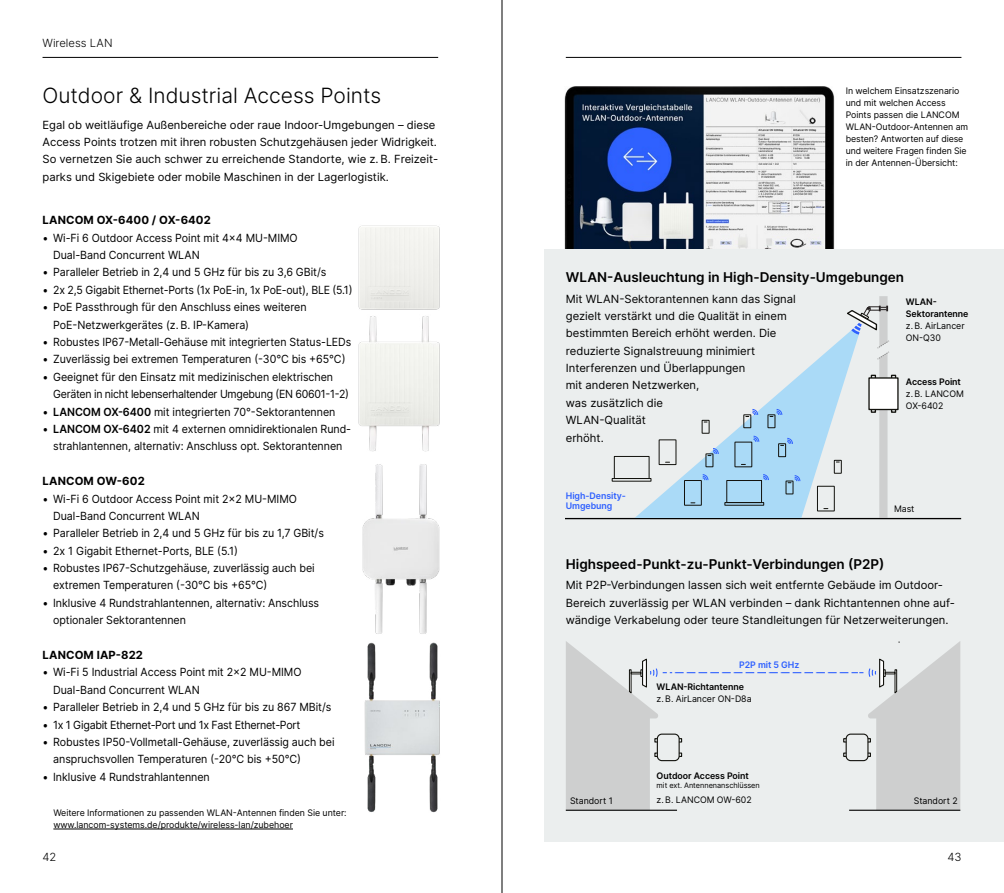
<style>
.page{position:relative;width:1004px;height:893px;background:#fff}
.page>*{position:absolute;margin:0;border:0;box-sizing:border-box;transform-origin:0 0}
.t1{font:300 21px "Inter";color:#000}
.t2{font:600 13.5px "Inter";color:#000}
.t3{font:11.25px/17.4px "Inter";letter-spacing:-.005em;color:#000;scale:.95 1}
.t4{font:11.25px/17.4px "Inter";letter-spacing:-.005em;color:#000}
.t5{font:11.25px "Inter";letter-spacing:-.005em;color:#000;scale:.94 1}
.t6{font:700 11.25px "Inter";letter-spacing:.01em;color:#000}
.t7{font:11.25px "Inter";letter-spacing:-.03em;color:#000;scale:.95 1}
.t8{font:300 11.25px "Inter";color:#000}
.t9{font:9px/12px "Inter";letter-spacing:-.005em;color:#000}
.t10{font:600 9px/12px "Inter";letter-spacing:-.005em;color:#000}
.t11{font:600 9px/10.5px "Inter";letter-spacing:-.005em;color:#2e60ff}
.t12{font:7.5px "Inter";letter-spacing:-.005em;color:#000}
.s1{font-weight:600}
</style>
<div class="page">
<img style="left:564px;top:86px;width:271px;height:163px">
<div style="left:544px;top:249px;width:459px;height:593px;background:#ebeeee"></div>
<img style="left:358px;top:225px;width:82px;height:85px">
<img style="left:358px;top:316px;width:82px;height:136px">
<img style="left:362px;top:464px;width:78px;height:170px">
<img style="left:364px;top:642px;width:76px;height:170px">
<hr style="left:566px;top:518px;width:395px;height:1px;background:#000">
<svg style="left:634px;top:336px;width:211px;height:182px"></svg>
<div style="left:614px;top:456px;width:35px;height:23px;border:1px solid #12120d"></div>
<svg style="left:611px;top:478px;width:40px;height:4px"></svg>
<div style="left:767px;top:414px;width:8px;height:14px;border:1px solid #12120d"></div>
<svg style="left:770px;top:409px;width:12px;height:8px"></svg>
<div style="left:785px;top:481px;width:8px;height:13px;border:1px solid #12120d"></div>
<svg style="left:788px;top:475px;width:12px;height:8px"></svg>
<div style="left:778px;top:443px;width:8px;height:14px;border:1px solid #12120d"></div>
<svg style="left:780px;top:438px;width:13px;height:8px"></svg>
<svg style="left:752px;top:436px;width:7px;height:6px"></svg>
<div style="left:734px;top:442px;width:18px;height:25px;border:1px solid #12120d"></div>
<div style="left:743px;top:414px;width:8px;height:14px;border:1px solid #12120d"></div>
<svg style="left:745px;top:409px;width:13px;height:8px"></svg>
<svg style="left:702px;top:474px;width:6px;height:7px"></svg>
<div style="left:684px;top:480px;width:17px;height:26px;border:1px solid #12120d"></div>
<div style="left:705px;top:453px;width:8px;height:14px;border:1px solid #12120d"></div>
<svg style="left:708px;top:448px;width:11px;height:8px"></svg>
<div style="left:726px;top:480px;width:35px;height:23px;border:1px solid #12120d"></div>
<svg style="left:724px;top:502px;width:40px;height:4px"></svg>
<svg style="left:762px;top:474px;width:7px;height:7px"></svg>
<div style="left:701px;top:420px;width:8px;height:14px;border:1px solid #12120d"></div>
<div style="left:834px;top:460px;width:7px;height:14px;border:1px solid #12120d"></div>
<div style="left:658px;top:439px;width:18px;height:26px;border:1px solid #12120d"></div>
<div style="left:817px;top:486px;width:17px;height:25px;border:1px solid #12120d"></div>
<svg style="left:845px;top:296px;width:51px;height:222px"></svg>
<hr style="left:566px;top:810px;width:111px;height:1px;background:#000">
<hr style="left:849px;top:810px;width:111px;height:1px;background:#000">
<svg style="left:566px;top:641px;width:394px;height:169px"></svg>
<hr style="left:53px;top:829px;width:240px;height:1px;background:#000">
<hr style="left:43px;top:57px;width:395px;height:1px;background:#000">
<hr style="left:566px;top:57px;width:395px;height:1px;background:#000">
<hr style="left:501px;top:0;width:1px;height:893px;background:#000">
<p class="t8" style="left:43px;top:35px;width:72px">Wireless LAN</p>
<h1 class="t1" style="left:43px;top:80px;width:340px">Outdoor &amp; Industrial Access Points</h1>
<p class="t4" style="left:43px;top:116px;width:397px">Egal ob weitläufige Außenbereiche oder raue Indoor-Umgebungen – diese Access Points trotzen mit ihren robusten Schutzgehäusen jeder Widrigkeit.<br>So vernetzen Sie auch schwer zu erreichende Standorte, wie z. B. Freizeit&shy;parks und Skigebiete oder mobile Maschinen in der Lagerlogistik.</p>
<p class="t6" style="left:43px;top:212px;width:170px">LANCOM OX-6400 / OX-6402</p>
<p class="t3" style="left:53px;top:229px;width:259px;text-indent:-11px">• Wi-Fi 6 Outdoor Access Point mit 4x4 MU-MIMO<br>Dual-Band Concurrent WLAN</p>
<p class="t3" style="left:43px;top:263px;width:300px">• Paralleler Betrieb in 2,4 und 5 GHz für bis zu 3,6 GBit/s</p>
<p class="t5" style="left:43px;top:282px;width:331px">• 2x 2,5 Gigabit Ethernet-Ports (1x PoE-in, 1x PoE-out), BLE (5.1)</p>
<p class="t3" style="left:53px;top:298px;width:268px;text-indent:-11px">• PoE Passthrough für den Anschluss eines weiteren<br>PoE-Netzwerkgerätes (z. B. IP-Kamera)</p>
<p class="t5" style="left:43px;top:334px;width:330px">• Robustes IP67-Metall-Gehäuse mit integrierten Status-LEDs</p>
<p class="t3" style="left:43px;top:350px;width:320px">• Zuverlässig bei extremen Temperaturen (-30°C bis +65°C)</p>
<p class="t3" style="left:53px;top:368px;width:313px;text-indent:-11px">• Geeignet für den Einsatz mit medizinischen elektrischen<br>Geräten in nicht lebenserhaltender Umgebung (EN 60601-1-2)</p>
<p class="t3" style="left:43px;top:403px;width:310px">• <span class="s1">LANCOM OX-6400</span> mit integrierten 70°-Sektorantennen</p>
<p class="t3" style="left:43px;top:420px;width:326px;text-align:center">• <span class="s1">LANCOM OX-6402</span> mit 4 externen omnidirektionalen Rund&shy;strahlantennen, alternativ: Anschluss opt. Sektorantennen</p>
<p class="t6" style="left:43px;top:473px;width:104px">LANCOM OW-602</p>
<p class="t3" style="left:53px;top:489px;width:258px;text-indent:-11px">• Wi-Fi 6 Outdoor Access Point mit 2x2 MU-MIMO<br>Dual-Band Concurrent WLAN</p>
<p class="t3" style="left:43px;top:524px;width:298px">• Paralleler Betrieb in 2,4 und 5 GHz für bis zu 1,7 GBit/s</p>
<p class="t3" style="left:43px;top:542px;width:207px">• 2x 1 Gigabit Ethernet-Ports, BLE (5.1)</p>
<p class="t3" style="left:53px;top:559px;width:277px;text-indent:-11px">• Robustes IP67-Schutzgehäuse, zuverlässig auch bei extremen Temperaturen (-30°C bis +65°C)</p>
<p class="t3" style="left:53px;top:594px;width:281px;text-indent:-11px">• Inklusive 4 Rundstrahlantennen, alternativ: Anschluss optionaler Sektorantennen</p>
<p class="t6" style="left:43px;top:646px;width:102px">LANCOM IAP-822</p>
<p class="t3" style="left:53px;top:663px;width:263px;text-indent:-11px">• Wi-Fi 5 Industrial Access Point mit 2x2 MU-MIMO<br>Dual-Band Concurrent WLAN</p>
<p class="t3" style="left:43px;top:698px;width:305px">• Paralleler Betrieb in 2,4 und 5 GHz für bis zu 867 MBit/s</p>
<p class="t7" style="left:43px;top:716px;width:273px">• 1x 1 Gigabit Ethernet-Port und 1x Fast Ethernet-Port</p>
<p class="t3" style="left:53px;top:733px;width:298px;text-indent:-11px">• Robustes IP50-Vollmetall-Gehäuse, zuverlässig auch bei anspruchsvollen Temperaturen (-20°C bis +50°C)</p>
<p class="t3" style="left:43px;top:768px;width:178px">• Inklusive 4 Rundstrahlantennen</p>
<p class="t9" style="left:53px;top:806px;width:295px">Weitere Informationen zu passenden WLAN-Antennen finden Sie unter: www.lancom-systems.de/produkte/wireless-lan/zubehoer</p>
<p class="t9" style="left:845px;top:84px;width:124px">In welchem Einsatzszenario und mit welchen Access<br>Points passen die LANCOM<br>WLAN-Outdoor-Antennen am besten? Antworten auf diese und weitere Fragen finden Sie in der Antennen-Übersicht:</p>
<p class="t2" style="left:566px;top:267px;width:340px">WLAN-Ausleuchtung in High-Density-Umgebungen</p>
<p class="t4" style="left:566px;top:290px;width:231px">Mit WLAN-Sektorantennen kann das Signal gezielt verstärkt und die Qualität in einem bestimmten Bereich erhöht werden. Die reduzierte Signalstreuung minimiert<br>Interferenzen und Überlappungen<br>mit anderen Netzwerken,<br>was zusätzlich die<br>WLAN-Qualität<br>erhöht.</p>
<p class="t10" style="left:905px;top:295px;width:64px">WLAN-<br>Sektorantenne</p>
<p class="t9" style="left:905px;top:319px;width:60px">z. B. AirLancer<br>ON-Q30</p>
<p class="t10" style="left:905px;top:376px;width:57px">Access Point</p>
<p class="t9" style="left:905px;top:388px;width:59px">z. B. LANCOM<br>OX-6402</p>
<p class="t11" style="left:566px;top:490px;width:62px">High-Density-<br>Umgebung</p>
<p class="t9" style="left:894px;top:503px;width:22px">Mast</p>
<p class="t2" style="left:566px;top:554px;width:320px">Highspeed-Punkt-zu-Punkt-Verbindungen (P2P)</p>
<p class="t4" style="left:566px;top:576px;width:391px">Mit P2P-Verbindungen lassen sich weit entfernte Gebäude im Outdoor-<br>Bereich zuverlässig per WLAN verbinden – dank Richtantennen ohne auf&shy;wändige Verkabelung oder teure Standleitungen für Netzerweiterungen.</p>
<p class="t11" style="left:739px;top:659px;width:62px">P2P mit 5 GHz</p>
<p class="t10" style="left:656px;top:680px;width:89px">WLAN-Richtantenne</p>
<p class="t9" style="left:656px;top:692px;width:96px">z. B. AirLancer ON-D8a</p>
<p class="t10" style="left:656px;top:770px;width:94px">Outdoor Access Point</p>
<p class="t12" style="left:656px;top:780px;width:105px">mit ext. Antennenanschlüssen</p>
<p class="t9" style="left:656px;top:794px;width:97px">z. B. LANCOM OW-602</p>
<p class="t9" style="left:570px;top:794px;width:44px">Standort 1</p>
<p class="t9" style="left:913px;top:794px;width:45px">Standort 2</p>
<p class="t8" style="left:43px;top:849px;width:15px">42</p>
<p class="t8" style="left:947px;top:849px;width:16px">43</p>
</div>
